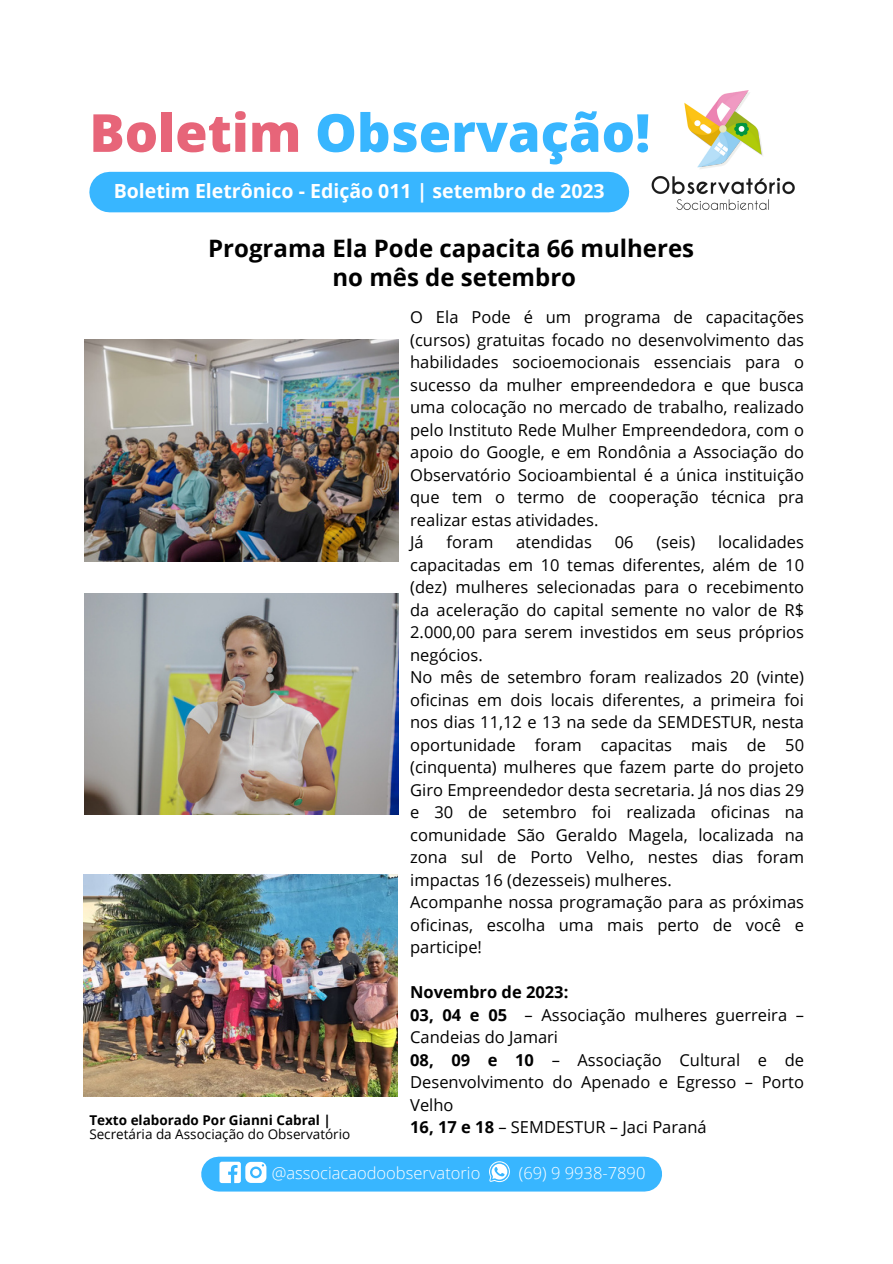
<style>
.page{position:relative;width:893px;height:1264px;background:#fff}
.page>*{position:absolute;margin:0;border:0;box-sizing:border-box;transform-origin:0 0}
.t1{font:800 52.5px "Open Sans";color:#38b6ff}
.t2{font:700 24px/29.2px "Open Sans";color:#000;text-align:center}
.t3{font:700 19.5px "Open Sans";color:#fff}
.t4{font:16.5px/22.5px "Open Sans";color:#000}
.t5{font:300 16.5px "Open Sans";color:#fff}
.t6{font:13.5px/14.7px "Open Sans";color:#000}
.s1{color:#e76579}
.s2{font-weight:700}
</style>
<div class="page">
<div style="left:110px;top:172px;width:499px;height:40px;background:#38b6ff"></div>
<img style="left:651px;top:90px;width:144px;height:120px">
<div style="left:219px;top:1156px;width:425px;height:35px;background:#38b6ff"></div>
<svg style="left:219px;top:1161px;width:47px;height:22px"></svg>
<svg style="left:489px;top:1161px;width:21px;height:21px"></svg>
<img style="left:85px;top:339px;width:313px;height:222px">
<img style="left:85px;top:593px;width:313px;height:221px">
<img style="left:83px;top:874px;width:314px;height:222px">
<h3 class="t1" style="left:89px;top:96px;width:562px"><span class="s1">Boletim</span> Observação!</h3>
<h2 class="t3" style="left:114px;top:177px;width:492px">Boletim Eletrônico - Edição 011 | setembro de 2023</h2>
<h1 class="t2" style="left:208px;top:233px;width:487px">Programa Ela Pode capacita 66 mulheres no mês de setembro</h1>
<p class="t6" style="left:89px;top:1112px;width:262px"><span class="s2">Texto elaborado Por Gianni Cabral |<br></span>Secretária da Associação do Observatório</p>
<h4 class="t4" style="left:410px;top:305px;width:395px">O Ela Pode é um programa de capacitações (cursos) gratuitas focado no desenvolvimento das habilidades socioemocionais essenciais para o sucesso da mulher empreendedora e que busca uma colocação no mercado de trabalho, realizado pelo Instituto Rede Mulher Empreendedora, com o apoio do Google, e em Rondônia a Associação do Observatório Socioambiental é a única instituição que tem o termo de cooperação técnica pra realizar estas atividades.<br>Já</h4>
<h4 class="t4" style="left:446px;top:530px;width:48px">foram</h4>
<h4 class="t4" style="left:516px;top:530px;width:77px">atendidas</h4>
<h4 class="t4" style="left:614px;top:530px;width:20px">06</h4>
<h4 class="t4" style="left:656px;top:530px;width:40px">(seis)</h4>
<h4 class="t4" style="left:410px;top:530px;width:395px;text-indent:308px">localidades capacitadas em 10 temas diferentes, além de 10 (dez) mulheres selecionadas para o recebimento da aceleração do capital semente no valor de R$ 2.000,00 para serem investidos em seus próprios negócios.<br>No mês de setembro foram realizados 20 (vinte) oficinas em dois locais diferentes, a primeira foi nos dias 11,12 e 13 na sede da SEMDESTUR, nesta oportunidade foram capacitas mais de 50 (cinquenta) mulheres que fazem parte do projeto Giro Empreendedor desta secretaria. Já nos dias 29 e 30 de setembro foi realizada oficinas na comunidade São Geraldo Magela, localizada na zona sul de Porto Velho, nestes dias foram impactas 16 (dezesseis) mulheres.<br>Acompanhe nossa programação para as próximas oficinas, escolha uma mais perto de você e participe!</h4>
<p class="t4" style="left:410px;top:980px;width:395px"><span class="s2">Novembro de 2023:<br>03, 04 e 05</span> – Associação mulheres guerreira –<br>Candeias do Jamari<br><span class="s2">08, 09 e 10</span> – Associação Cultural e de<br>Desenvolvimento do Apenado e Egresso – Porto<br>Velho<br><span class="s2">16, 17 e 18</span> – SEMDESTUR – Jaci Paraná</p>
<p class="t5" style="left:272px;top:1160px;width:210px">@associacaodoobservatorio</p>
<h4 class="t5" style="left:519px;top:1160px;width:128px">(69) 9 9938-7890</h4>
</div>
